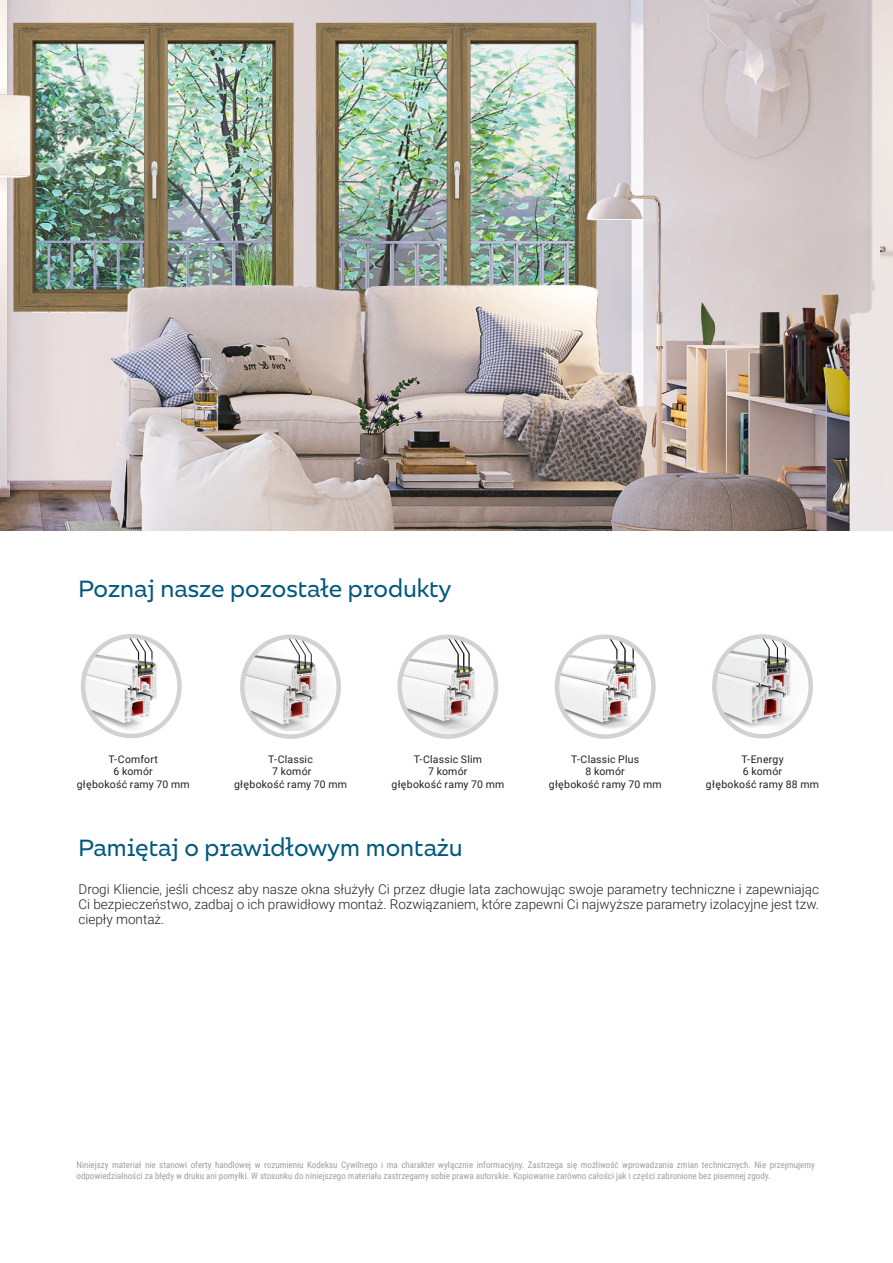
<style>
.page{position:relative;width:893px;height:1263px;background:#fff}
.page>*{position:absolute;margin:0;border:0;box-sizing:border-box;transform-origin:0 0}
.t1{font:24px "Bilbao";color:#00597d}
.t2{font:300 13.5px/15px "Roboto";color:#231f20;text-align:justify}
.t3{font:10.5px/12.6px "Roboto";letter-spacing:.02em;color:#231f20;text-align:center}
.t4{font:9px/10.8px "Roboto Condensed";color:#9d9fa2}
</style>
<div class="page">
<img style="left:0;top:0;width:893px;height:530px">
<img style="left:714px;top:639px;width:97px;height:90px">
<div style="left:712px;top:634px;width:101px;height:104px;border:4px solid #d1d2d4;border-radius:50%"></div>
<img style="left:557px;top:637px;width:95px;height:100px">
<div style="left:555px;top:635px;width:101px;height:104px;border:4px solid #d1d2d4;border-radius:50%"></div>
<img style="left:83px;top:636px;width:95px;height:100px">
<div style="left:81px;top:634px;width:101px;height:104px;border:4px solid #d1d2d4;border-radius:50%"></div>
<img style="left:242px;top:637px;width:97px;height:94px">
<div style="left:240px;top:635px;width:101px;height:104px;border:4px solid #d1d2d4;border-radius:50%"></div>
<img style="left:402px;top:637px;width:94px;height:100px">
<div style="left:397px;top:635px;width:101px;height:104px;border:4px solid #d1d2d4;border-radius:50%"></div>
<p class="t1" style="left:78px;top:571px;width:374px">Poznaj nasze pozostałe produkty</p>
<p class="t3" style="left:108px;top:752px;width:51px">T-Comfort<br>6 komór</p>
<p class="t3" style="left:77px;top:777px;width:114px">głębokość ramy 70 mm</p>
<p class="t3" style="left:268px;top:752px;width:46px">T-Classic</p>
<p class="t3" style="left:272px;top:765px;width:41px">7 komór</p>
<p class="t3" style="left:234px;top:777px;width:114px">głębokość ramy 70 mm</p>
<p class="t3" style="left:414px;top:752px;width:70px">T-Classic Slim</p>
<p class="t3" style="left:428px;top:765px;width:41px">7 komór</p>
<p class="t3" style="left:391px;top:777px;width:114px">głębokość ramy 70 mm</p>
<p class="t3" style="left:571px;top:752px;width:70px">T-Classic Plus</p>
<p class="t3" style="left:586px;top:765px;width:41px">8 komór</p>
<p class="t3" style="left:549px;top:777px;width:114px">głębokość ramy 70 mm</p>
<p class="t3" style="left:741px;top:752px;width:44px">T-Energy</p>
<p class="t3" style="left:743px;top:765px;width:41px">6 komór</p>
<p class="t3" style="left:706px;top:777px;width:115px">głębokość ramy 88 mm</p>
<p class="t1" style="left:78px;top:831px;width:386px">Pamiętaj o prawidłowym montażu</p>
<p class="t2" style="left:78px;top:881px;width:742px">Drogi Kliencie, jeśli chcesz aby nasze okna służyły Ci przez długie lata zachowując swoje parametry techniczne i zapewniając Ci bezpieczeństwo, zadbaj o ich prawidłowy montaż. Rozwiązaniem, które zapewni Ci najwyższe parametry izolacyjne jest tzw. ciepły montaż.</p>
<p class="t4" style="left:77px;top:1159px;width:740px">Niniejszy materiał nie stanowi oferty handlowej w rozumieniu Kodeksu Cywilnego i ma charakter wyłącznie informacyjny. Zastrzega się możliwość wprowadzania zmian technicznych. Nie przejmujemy odpowiedzialności za błędy w druku ani pomyłki. W stosunku do niniejszego materiału zastrzegamy sobie prawa autorskie. Kopiowanie zarówno całości jak i części zabronione bez pisemnej zgody.</p>
</div>
